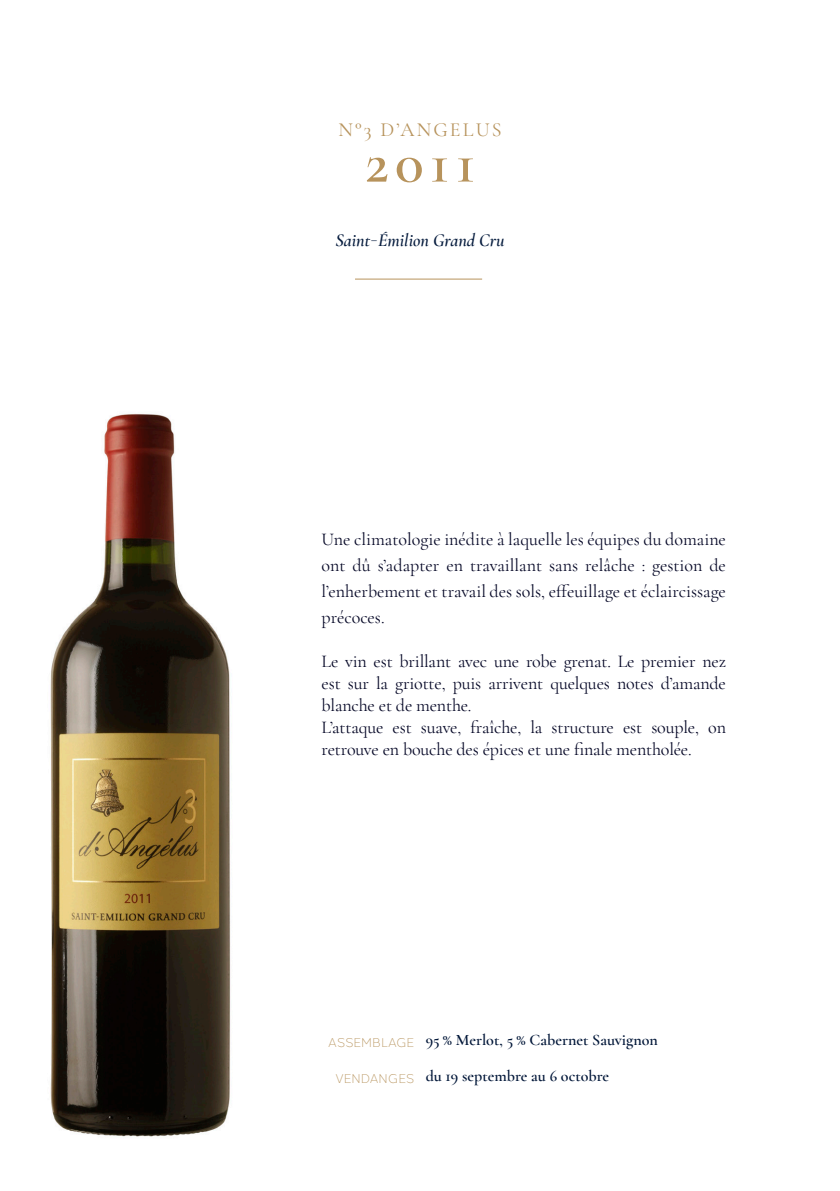
<style>
.page{position:relative;width:840px;height:1191px;background:#fff}
.page>*{position:absolute;margin:0;border:0;box-sizing:border-box;transform-origin:0 0}
.t1{font:600 60px "Cormorant Garamond";color:#b7935c}
.t2{font:20px "Cormorant Garamond";letter-spacing:.11em;color:#b7935c}
.t3{font:18px/26px "Cormorant Garamond";letter-spacing:-.01em;color:#050726;text-align:justify}
.t4{font:italic 600 18px "Cormorant Garamond";color:#051b3d}
.t5{font:600 16px "Cormorant Garamond";color:#011638}
.t6{font:300 12.6px "Halcom";color:#b7935c}
.s1{font-family:"Halcom";font-weight:300;font-style:normal}
</style>
<div class="page">
<hr style="left:355px;top:279px;width:127px;height:1px;background:#b7935c">
<img style="left:50px;top:414px;width:181px;height:723px">
<p class="t2" style="left:338px;top:117px;width:164px">N°3 D’ANGELUS</p>
<p class="t1" style="left:364px;top:125px;width:112px">2011</p>
<p class="t4" style="left:335px;top:229px;width:171px">Saint<span class="s1">-</span>Émilion Grand Cru</p>
<p class="t3" style="left:321px;top:526px;width:405px">Une climatologie inédite à laquelle les équipes du domaine ont dû s’adapter en travaillant sans relâche : gestion de l’enherbement et travail des sols, effeuillage et éclaircissage précoces.</p>
<p class="t3" style="left:321px;top:650px;width:405px;line-height:22px">Le vin est brillant avec une robe grenat. Le premier nez est sur la griotte, puis arrivent quelques notes d’amande blanche et de menthe.</p>
<p class="t3" style="left:321px;top:716px;width:405px;line-height:22px">L’attaque est suave, fraîche, la structure est souple, on retrouve en bouche des épices et une finale mentholée.</p>
<p class="t6" style="left:328px;top:1032px;width:87px">ASSEMBLAGE</p>
<p class="t6" style="left:335px;top:1068px;width:80px">VENDANGES</p>
<p class="t5" style="left:425px;top:1030px;width:233px">95 % Merlot, 5 % Cabernet Sauvignon</p>
<p class="t5" style="left:425px;top:1066px;width:185px">du 19 septembre au 6 octobre</p>
</div>
